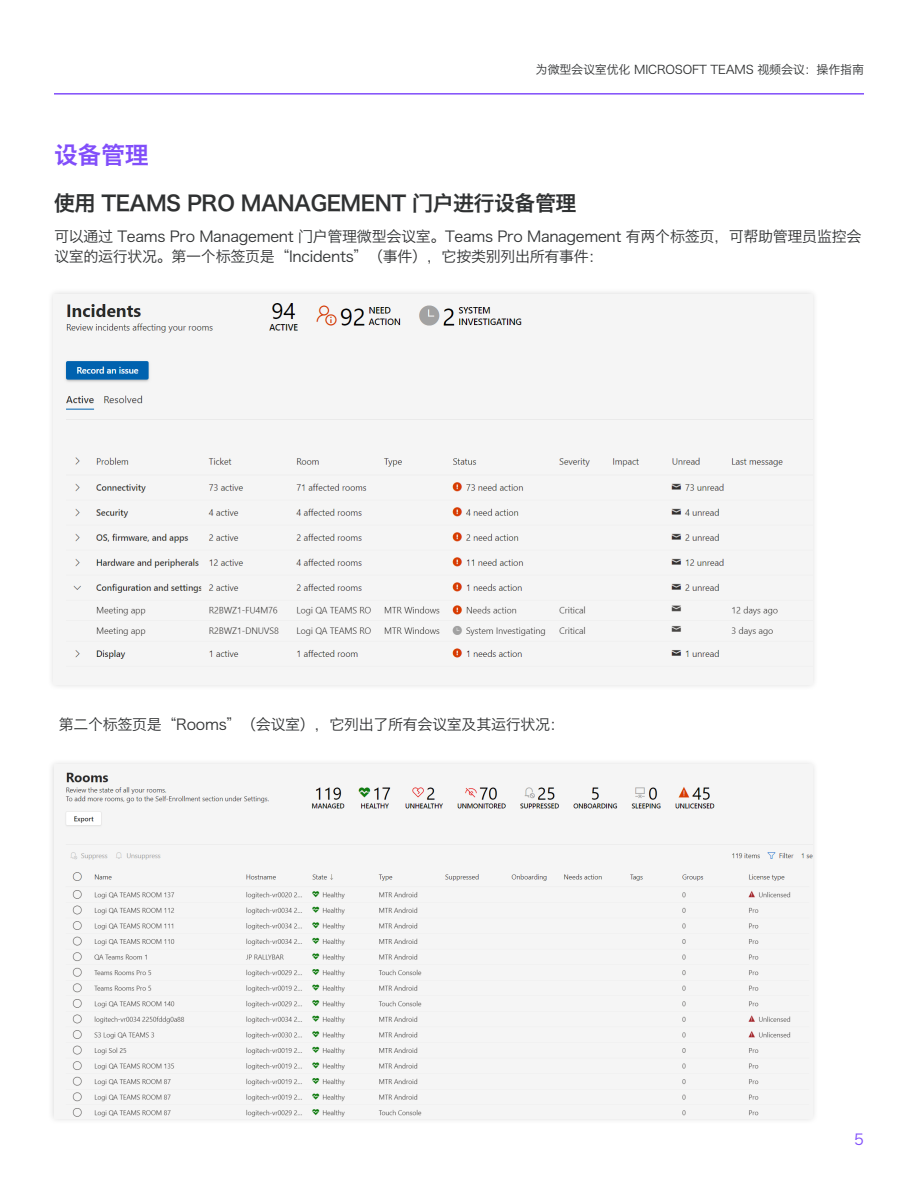
<style>
.page{position:relative;width:918px;height:1188px;background:#fff}
.page>*{position:absolute;margin:0;border:0;box-sizing:border-box;transform-origin:0 0}
.Body_copy_2{font:24px "Hiragino Sans GB W6";color:#814efa}
.t1{font:21px "Hiragino Sans GB W6";letter-spacing:-.025em;color:#2f3132}
.Bullet_Icon{font:15px/19.5px "Hiragino Sans GB W3";letter-spacing:-.02em;color:#2f3132}
.t2{font:15px "Hiragino Sans GB W3";color:#814efa}
.t3{font:12px "Hiragino Sans GB W3";letter-spacing:-.015em;color:#2f3132}
</style>
<div class="page">
<hr style="left:54px;top:93px;width:810px;height:2px;background:#814efa">
<div style="left:48px;top:288px;width:771px;height:403px;background:#f5f5f5"></div>
<img style="left:65px;top:303px;width:747px;height:356px">
<div style="left:48px;top:758px;width:771px;height:367px;background:#f5f5f5"></div>
<img style="left:65px;top:772px;width:747px;height:345px">
<p class="t3" style="left:536px;top:62px;width:330px">为微型会议室优化 MICROSOFT TEAMS 视频会议：操作指南</p>
<p class="Body_copy_2" style="left:54px;top:140px;width:96px">设备管理</p>
<h3 class="t1" style="left:54px;top:189px;width:524px">使用 TEAMS PRO MANAGEMENT 门户进行设备管理</h3>
<p class="Bullet_Icon" style="left:54px;top:227px;width:809px">可以通过 Teams Pro Management 门户管理微型会议室。Teams Pro Management 有两个标签页，可帮助管理员监控会议室的运行状况。第一个标签页是“Incidents”（事件），它按类别列出所有事件：</p>
<p class="Bullet_Icon" style="left:59px;top:715px;width:508px">第二个标签页是“Rooms”（会议室），它列出了所有会议室及其运行状况：</p>
<p class="t2" style="left:854px;top:1131px;width:11px">5</p>
</div>
